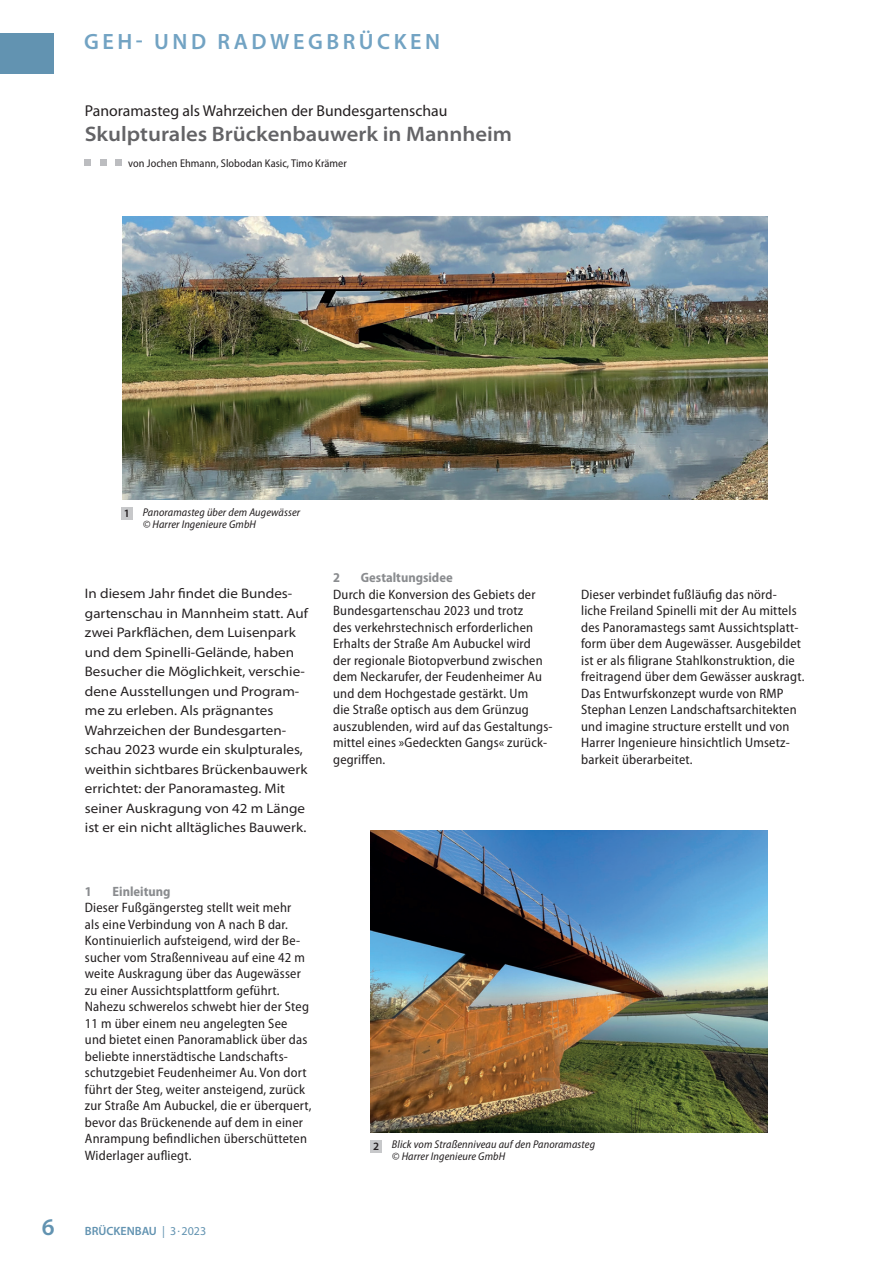
<style>
.page{position:relative;width:893px;height:1263px;background:#fff}
.page>*{position:absolute;margin:0;border:0;box-sizing:border-box;transform-origin:0 0}
.t1{font:600 24px "Myriad Pro";color:#6293b1}
.t2{font:600 22.2px "Myriad Pro";letter-spacing:.16em;color:#72a3c3}
.t3{font:600 semi-expanded 21px "Myriad Pro";color:#636366}
.t4{font:15.75px "Myriad Pro";color:#231f20}
.t5{font:semi-expanded 13.8px/19.5px "Myriad Pro";color:#231f20}
.t6{font:semi-condensed 13.65px/16.5px "Myriad Pro";letter-spacing:.015em;color:#231f20}
.t7{font:700 semi-condensed 13.5px "Myriad Pro";color:#8a8c8f}
.t8{font:600 12px "Myriad Pro";color:#6293b1}
.t9{font:italic semi-condensed 11.25px/12px "Myriad Pro";letter-spacing:.01em;color:#231f20}
.t10{font:semi-condensed 11.25px "Myriad Pro";letter-spacing:.005em;color:#231f20}
.s1{font-weight:600;font-style:normal;font-stretch:normal}
.s2{font-weight:400}
</style>
<div class="page">
<div style="left:0;top:33px;width:54px;height:40px;background:#6293b1"></div>
<svg style="left:85px;top:160px;width:6px;height:6px"></svg>
<svg style="left:100px;top:160px;width:6px;height:6px"></svg>
<svg style="left:115px;top:160px;width:6px;height:6px"></svg>
<img style="left:122px;top:216px;width:645px;height:284px">
<div style="left:122px;top:508px;width:11px;height:12px;background:#c7c8ca"></div>
<div style="left:371px;top:1140px;width:11px;height:12px;background:#c7c8ca"></div>
<img style="left:370px;top:830px;width:397px;height:302px">
<h2 class="t2" style="left:84px;top:29px;width:358px">GEH- UND RADWEGBRÜCKEN</h2>
<p class="t4" style="left:85px;top:102px;width:364px">Panoramasteg als Wahrzeichen der Bundesgartenschau</p>
<h3 class="t3" style="left:85px;top:122px;width:429px">Skulpturales Brückenbauwerk in Mannheim</h3>
<p class="t10" style="left:128px;top:157px;width:220px">von Jochen Ehmann, Slobodan Kasic, Timo Krämer</p>
<p class="t9" style="left:143px;top:506px;width:159px;text-indent:-19px"><span class="s1">1</span> Panoramasteg über dem Augewässer © Harrer Ingenieure GmbH</p>
<p class="t5" style="left:85px;top:584px;width:225px">In diesem Jahr findet die Bundes&shy;gartenschau in Mannheim statt. Auf zwei Parkflächen, dem Luisenpark und dem Spinelli-Gelände, haben Besucher die Möglichkeit, verschie&shy;dene Ausstellungen und Program&shy;me zu erleben. Als prägnantes Wahrzeichen der Bundesgarten&shy;schau 2023 wurde ein skulpturales, weithin sichtbares Brückenbauwerk errichtet: der Panoramasteg. Mit seiner Auskragung von 42 m Länge ist er ein nicht alltägliches Bauwerk.</p>
<p class="t7" style="left:85px;top:883px;width:8px">1</p>
<p class="t7" style="left:113px;top:883px;width:59px">Einleitung</p>
<p class="t6" style="left:85px;top:899px;width:228px">Dieser Fußgängersteg stellt weit mehr<br>als eine Verbindung von A nach B dar.<br>Kontinuierlich aufsteigend, wird der Be&shy;sucher vom Straßenniveau auf eine 42 m weite Auskragung über das Augewässer zu einer Aussichtsplattform geführt.<br>Nahezu schwerelos schwebt hier der Steg 11 m über einem neu angelegten See und bietet einen Panoramablick über das beliebte innerstädtische Landschafts&shy;schutzgebiet Feudenheimer Au. Von dort führt der Steg, weiter ansteigend, zurück zur Straße Am Aubuckel, die er überquert, bevor das Brückenende auf dem in einer Anrampung befindlichen überschütteten Widerlager aufliegt.</p>
<p class="t7" style="left:333px;top:570px;width:8px">2</p>
<p class="t7" style="left:361px;top:570px;width:93px">Gestaltungsidee</p>
<p class="t6" style="left:333px;top:586px;width:221px">Durch die Konversion des Gebiets der Bundesgartenschau 2023 und trotz<br>des verkehrstechnisch erforderlichen Erhalts der Straße Am Aubuckel wird<br>der regionale Biotopverbund zwischen dem Neckarufer, der Feudenheimer Au und dem Hochgestade gestärkt. Um<br>die Straße optisch aus dem Grünzug auszublenden, wird auf das Gestaltungs&shy;mittel eines »Gedeckten Gangs« zurück&shy;gegriffen.</p>
<p class="t6" style="left:581px;top:586px;width:225px">Dieser verbindet fußläufig das nörd&shy;liche Freiland Spinelli mit der Au mittels des Panoramastegs samt Aussichtsplatt&shy;form über dem Augewässer. Ausgebildet ist er als filigrane Stahlkonstruktion, die freitragend über dem Gewässer auskragt.<br>Das Entwurfskonzept wurde von RMP Stephan Lenzen Landschaftsarchitekten und imagine structure erstellt und von Harrer Ingenieure hinsichtlich Umsetz&shy;barkeit überarbeitet.</p>
<p class="t9" style="left:392px;top:1139px;width:205px;text-indent:-19px"><span class="s1">2</span> Blick vom Straßenniveau auf den Panoramasteg © Harrer Ingenieure GmbH</p>
<h1 class="t1" style="left:42px;top:1214px;width:14px">6</h1>
<p class="t8" style="left:85px;top:1224px;width:123px">BRÜCKENBAU <span class="s2">| 3</span><sup>.</sup><span class="s2">2023</span></p>
</div>
